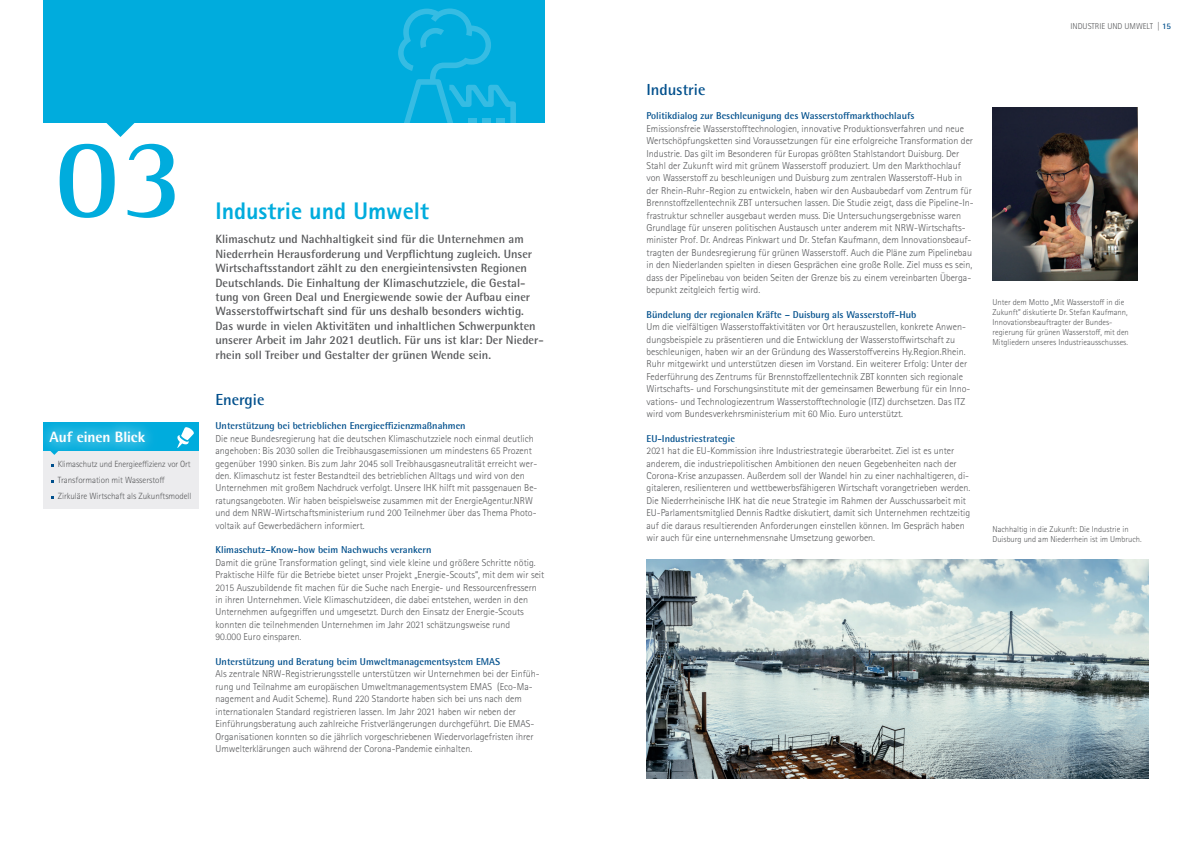
<style>
.page{position:relative;width:1191px;height:842px;background:#fff}
.page>*{position:absolute;margin:0;border:0;box-sizing:border-box;transform-origin:0 0}
.t1{font:700 117.1px "Rotis Serif Pro";color:#00acdd}
.t2{font:800 24px "Rotis Sans Serif Pro";color:#00acdd}
.t3{font:700 16px "Rotis Semi Sans Pro";color:#004f8c}
.t4{font:800 15px "Rotis Semi Sans Pro";letter-spacing:-.01em;color:#fff}
.t5{font:700 12px/14.4px "Rotis Semi Sans Pro";color:#57585a}
.t6{font:300 10px/12.4px "Rotis Sans Serif Pro";color:#57585a}
.t7{font:700 10px "Rotis Semi Sans Pro";color:#004f8c}
.t8{font:300 9px/16px "Rotis Sans Serif Pro";letter-spacing:-.005em;color:#57585a}
.t9{font:300 8.5px/10px "Rotis Sans Serif Pro";color:#57585a}
.s1{font-weight:700;color:#004f8c}
</style>
<div class="page">
<div style="left:43px;top:0;width:501px;height:123px;background:#00acdd"></div>
<svg style="left:398px;top:9px;width:118px;height:114px"></svg>
<div style="left:496px;top:118px;width:9px;height:5px;background:#36bce3"></div>
<div style="left:482px;top:118px;width:9px;height:5px;background:#36bce3"></div>
<div style="left:469px;top:118px;width:8px;height:5px;background:#36bce3"></div>
<svg style="left:106px;top:123px;width:28px;height:14px"></svg>
<div style="left:43px;top:447px;width:155px;height:62px;background:#ececee"></div>
<div style="left:43px;top:423px;width:155px;height:28px;background:#00acdd"></div>
<div style="left:33px;top:413px;width:129px;height:47px;background:#fff;opacity:.35"></div>
<div style="left:38px;top:419px;width:119px;height:36px;background:#fff;opacity:.75"></div>
<svg style="left:50px;top:451px;width:8px;height:4px"></svg>
<svg style="left:177px;top:427px;width:17px;height:21px"></svg>
<img style="left:992px;top:107px;width:145px;height:174px">
<img style="left:646px;top:560px;width:502px;height:218px">
<h1 class="t1" style="left:55px;top:106px;width:132px">03</h1>
<h3 class="t4" style="left:50px;top:427px;width:97px">Auf einen Blick</h3>
<p class="t8" style="left:58px;top:456px;width:135px">Klimaschutz und Energieeffizienz vor Ort<br>Transformation mit Wasserstoff<br>Zirkuläre Wirtschaft als Zukunftsmodell</p>
<h2 class="t2" style="left:215px;top:195px;width:215px">Industrie und Umwelt</h2>
<p class="t5" style="left:215px;top:232px;width:330px">Klimaschutz und Nachhaltigkeit sind für die Unternehmen am Niederrhein Herausforderung und Verpflichtung zugleich. Unser Wirtschaftsstandort zählt zu den energieintensivsten Regionen Deutschlands. Die Einhaltung der Klimaschutzziele, die Gestal&shy;tung von Green Deal und Energiewende sowie der Aufbau einer Wasserstoffwirtschaft sind für uns deshalb besonders wichtig.<br>Das wurde in vielen Aktivitäten und inhaltlichen Schwerpunkten unserer Arbeit im Jahr 2021 deutlich. Für uns ist klar: Der Nieder&shy;rhein soll Treiber und Gestalter der grünen Wende sein.</p>
<h3 class="t3" style="left:215px;top:389px;width:50px">Energie</h3>
<p class="t7" style="left:215px;top:420px;width:252px">Unterstützung bei betrieblichen Energieeffizienzmaßnahmen</p>
<p class="t6" style="left:215px;top:432px;width:323px">Die neue Bundesregierung hat die deutschen Klimaschutzziele noch einmal deutlich angehoben: Bis 2030 sollen die Treibhausgasemissionen um mindestens 65 Prozent gegenüber 1990 sinken. Bis zum Jahr 2045 soll Treibhausgasneutralität erreicht wer&shy;den. Klimaschutz ist fester Bestandteil des betrieblichen Alltags und wird von den Unternehmen mit großem Nachdruck verfolgt. Unsere IH K hilft mit passgenauen Be&shy;ratungsangeboten. Wir haben beispielsweise zusammen mit der EnergieAgentur.NRW und dem NRW-Wirtschaftsministerium rund 200 Teilnehmer über das Thema Photo&shy;voltaik auf Gewerbedächern informiert.</p>
<p class="t7" style="left:215px;top:544px;width:217px">Klimaschutz–Know-how beim Nachwuchs verankern</p>
<p class="t6" style="left:215px;top:556px;width:330px">Damit die grüne Transformation gelingt, sind viele kleine und größere Schritte nötig.<br>Praktische H ilfe für die Betriebe bietet unser Projekt „Energie-Scouts“, mit dem wir seit 2015 Auszubildende fit machen für die Suche nach Energie- und Ressourcenfressern in ihren Unternehmen. Viele Klimaschutzideen, die dabei entstehen, werden in den Unternehmen aufgegriffen und umgesetzt. Durch den Einsatz der Energie-Scouts konnten die teilnehmenden Unternehmen im Jahr 2021 schätzungsweise rund<br>90.000 Euro einsparen.</p>
<p class="t7" style="left:215px;top:655px;width:286px">Unterstützung und Beratung beim Umweltmanagementsystem EMAS</p>
<p class="t6" style="left:215px;top:668px;width:326px">Als zentrale NRW-Registrierungsstelle unterstützen wir Unternehmen bei der Einfüh&shy;rung und Teilnahme am europäischen Umweltmanagementsystem EMAS (Eco-Ma&shy;nagement and Audit Scheme). Rund 220 Standorte haben sich bei uns nach dem internationalen Standard registrieren lassen. Im Jahr 2021 haben wir neben der Einführungsberatung auch zahlreiche Fristverlängerungen durchgeführt. Die EMAS-Organisationen konnten so die jährlich vorgeschriebenen Wiedervorlagefristen ihrer Umwelterklärungen auch während der Corona-Pandemie einhalten.</p>
<p class="t9" style="left:1070px;top:21px;width:66px">Industrie und Umwe</p>
<p class="t9" style="left:1146px;top:21px;width:26px">lt | <span class="s1">15</span></p>
<h3 class="t3" style="left:646px;top:79px;width:60px">Industrie</h3>
<p class="t7" style="left:646px;top:110px;width:269px">Politikdialog zur Beschleunigung des Wasserstoffmarkthochlaufs</p>
<p class="t6" style="left:646px;top:122px;width:329px">Emissionsfreie Wasserstofftechnologien, innovative Produktionsverfahren und neue Wertschöpfungsketten sind Voraussetzungen für eine erfolgreiche Transformation der Industrie. Das gilt im Besonderen für Europas größten Stahlstandort Duisburg. Der Stahl der Zukunft wird mit grünem Wasserstoff produziert. Um den Markthochlauf von Wasserstoff zu beschleunigen und Duisburg zum zentralen Wasserstoff-H ub in der Rhein-Ruhr-Region zu entwickeln, haben wir den Ausbaubedarf vom Zentrum für Brennstoffzellentechnik ZBT untersuchen lassen. Die Studie zeigt, dass die Pipeline-In&shy;frastruktur schneller ausgebaut werden muss. Die Untersuchungsergebnisse waren Grundlage für unseren politischen Austausch unter anderem mit NRW-Wirtschafts&shy;minister Prof. Dr. Andreas Pinkwart und Dr. Stefan Kaufmann, dem Innovationsbeauf&shy;tragten der Bundesregierung für grünen Wasserstoff. Auch die Pläne zum Pipelinebau in den N iederlanden spielten in diesen Gesprächen eine große Rolle. Ziel muss es sein, dass der Pipelinebau von beiden Seiten der Grenze bis zu einem vereinbarten Überga&shy;bepunkt zeitgleich fertig wird.</p>
<p class="t7" style="left:646px;top:308px;width:271px">Bündelung der regionalen Kräfte – Duisburg als Wasserstoff-Hub</p>
<p class="t6" style="left:646px;top:321px;width:325px">Um die vielfältigen Wasserstoffaktivitäten vor Ort herauszustellen, konkrete Anwen&shy;dungsbeispiele zu präsentieren und die Entwicklung der Wasserstoffwirtschaft zu beschleunigen, haben wir an der Gründung des Wasserstoffvereins Hy.Region.Rhein.<br>Ruhr mitgewirkt und unterstützen diesen im Vorstand. Ein weiterer Erfolg: Unter der Federführung des Zentrums für Brennstoffzellentechnik ZBT konnten sich regionale Wirtschafts- und Forschungsinstitute mit der gemeinsamen Bewerbung für ein Inno&shy;vations- und Technologiezentrum Wasserstofftechnologie (ITZ) durchsetzen. Das ITZ wird vom Bundesverkehrsministerium mit 60 Mio. Euro unterstützt.</p>
<p class="t7" style="left:646px;top:432px;width:90px">EU-Industriestrategie</p>
<p class="t6" style="left:646px;top:445px;width:325px">2021 hat die EU-Kommission ihre Industriestrategie überarbeitet. Ziel ist es unter anderem, die industriepolitischen Ambitionen den neuen Gegebenheiten nach der Corona-Krise anzupassen. Außerdem soll der Wandel hin zu einer nachhaltigeren, di&shy;gitaleren, resilienteren und wettbewerbsfähigeren Wirtschaft vorangetrieben werden.<br>Die N iederrheinische IH K hat die neue Strategie im Rahmen der Ausschussarbeit mit EU-Parlamentsmitglied Dennis Radtke diskutiert, damit sich Unternehmen rechtzeitig auf die daraus resultierenden Anforderungen einstellen können. Im Gespräch haben wir auch für eine unternehmensnahe Umsetzung geworben.</p>
<p class="t9" style="left:992px;top:297px;width:138px">Unter dem Motto „Mit Wasserstoff in die Zukunft” diskutierte Dr. Stefan Kaufmann, Innovationsbeauftragter der Bundes&shy;regierung für grünen Wasserstoff, mit den Mitgliedern unseres Industrieausschusses.</p>
<p class="t9" style="left:992px;top:524px;width:151px">Nachhaltig in die Zukunft: Die Industrie in<br>Duisburg und am N iederrhein ist im Umbruch.</p>
</div>
